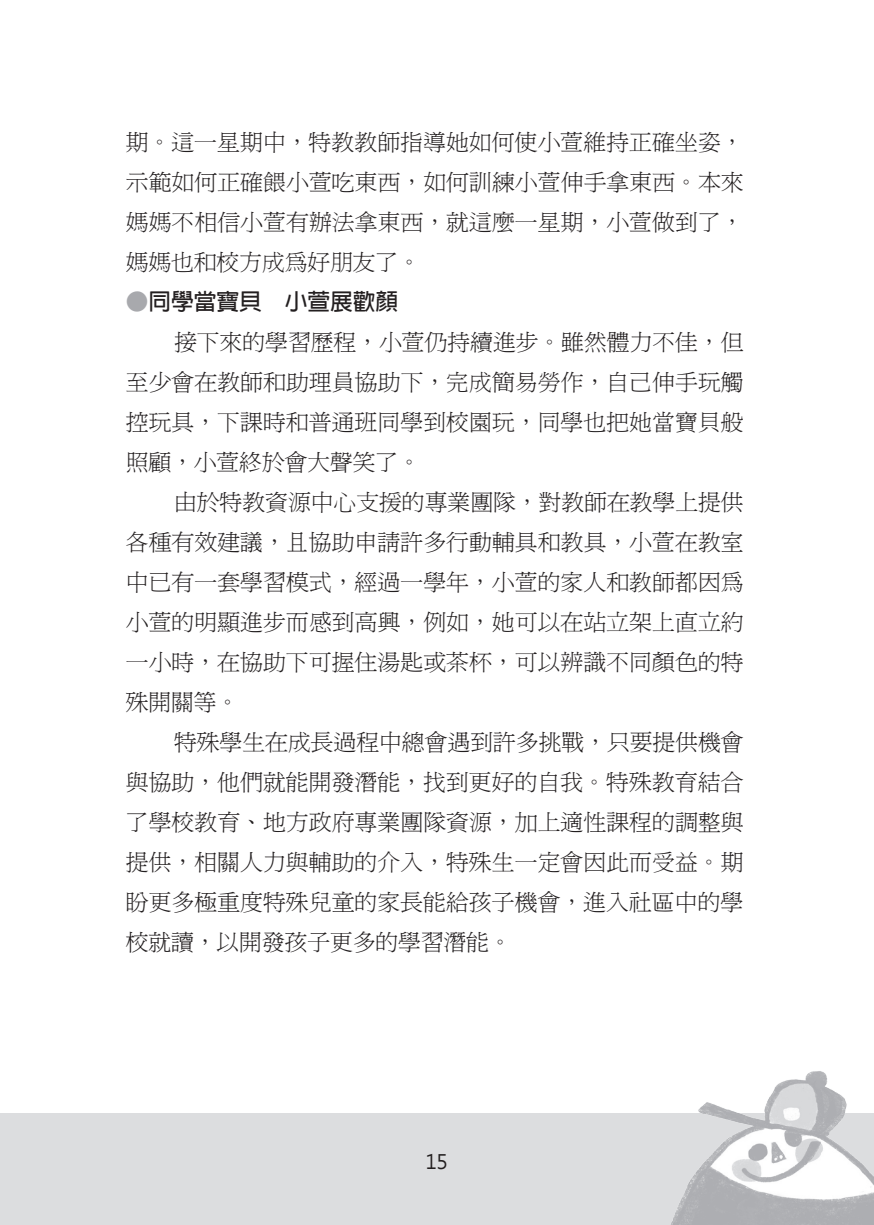
<style>
.page{position:relative;width:874px;height:1225px;background:#fff}
.page>*{position:absolute;margin:0;border:0;box-sizing:border-box;transform-origin:0 0}
.t1{font:22.6px/40px "P Ming Li U";letter-spacing:.01em;color:#231f20;text-align:justify}
.t2{font:700 22.6px "Adobe Fan Heiti Std";color:#231f20}
.t3{font:19.8px "Microsoft Jheng Hei";color:#231f20}
.s1{color:#a8a9ad}
</style>
<div class="page">
<div style="left:0;top:1113px;width:873px;height:112px;background:#dcdddf"></div>
<img style="left:671px;top:1071px;width:202px;height:154px">
<p class="t1" style="left:126px;top:122px;width:619px">期。這一星期中，特教教師指導她如何使小萱維持正確坐姿，示範如何正確餵小萱吃東西，如何訓練小萱伸手拿東西。本來媽媽不相信小萱有辦法拿東西，就這麼一星期，小萱做到了，媽媽也和校方成為好朋友了。</p>
<p class="t2" style="left:126px;top:288px;width:274px"><span class="s1">●</span>同學當寶貝　小萱展歡顏</p>
<p class="t1" style="left:126px;top:322px;width:619px;text-indent:48px">接下來的學習歷程，小萱仍持續進步。雖然體力不佳，但至少會在教師和助理員協助下，完成簡易勞作，自己伸手玩觸控玩具，下課時和普通班同學到校園玩，同學也把她當寶貝般照顧，小萱終於會大聲笑了。</p>
<p class="t1" style="left:126px;top:482px;width:619px;text-indent:48px">由於特教資源中心支援的專業團隊，對教師在教學上提供各種有效建議，且協助申請許多行動輔具和教具，小萱在教室中已有一套學習模式，經過一學年，小萱的家人和教師都因為小萱的明顯進步而感到高興，例如，她可以在站立架上直立約一小時，在協助下可握住湯匙或茶杯，可以辨識不同顏色的特殊開關等。</p>
<p class="t1" style="left:126px;top:722px;width:619px;text-indent:48px">特殊學生在成長過程中總會遇到許多挑戰，只要提供機會與協助，他們就能開發潛能，找到更好的自我。特殊教育結合了學校教育、地方政府專業團隊資源，加上適性課程的調整與提供，相關人力與輔助的介入，特殊生一定會因此而受益。期盼更多極重度特殊兒童的家長能給孩子機會，進入社區中的學校就讀，以開發孩子更多的學習潛能。</p>
<p class="t3" style="left:425px;top:1149px;width:24px">15</p>
</div>
